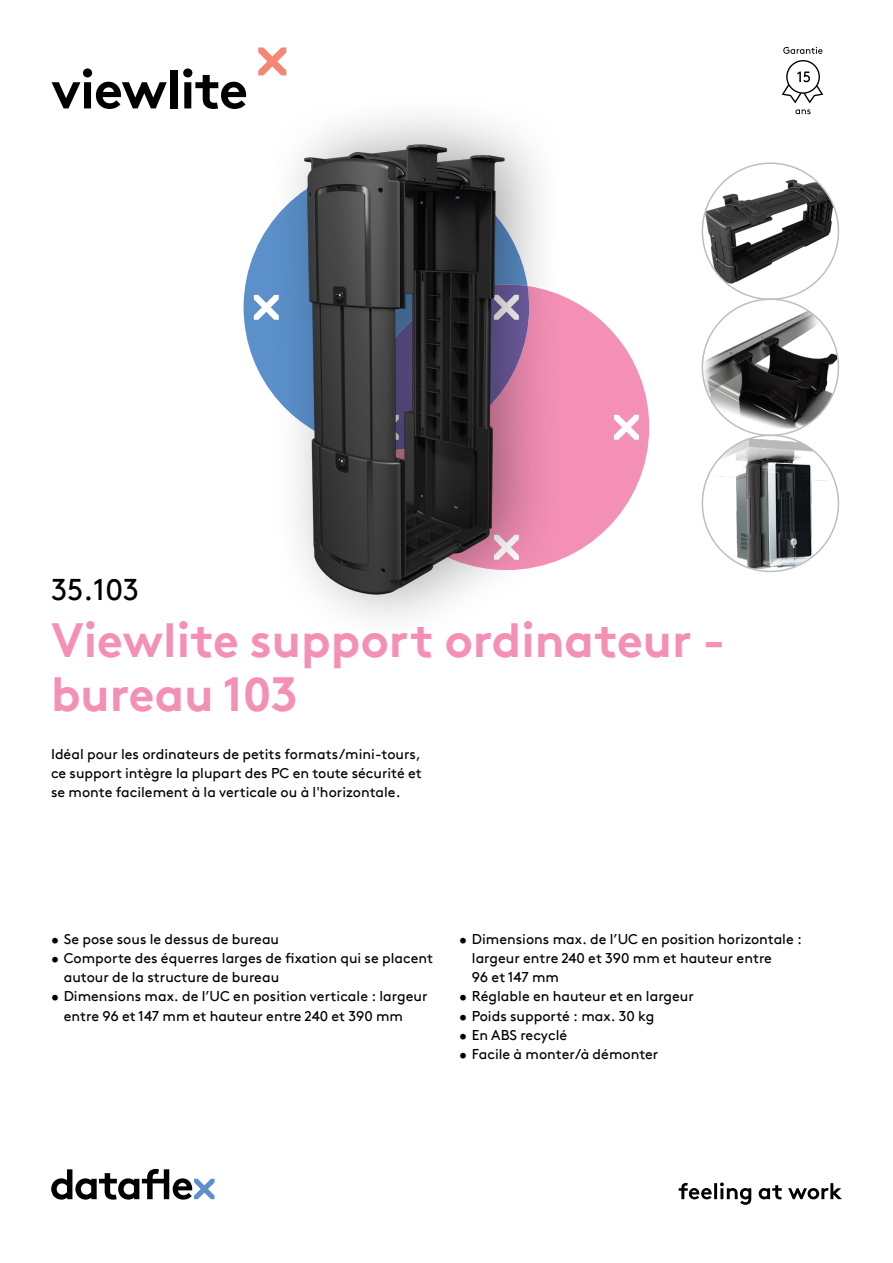
<style>
.page{position:relative;width:893px;height:1263px;background:#fff}
.page>*{position:absolute;margin:0;border:0;box-sizing:border-box;transform-origin:0 0}
.hoofdstuk{font:700 54px "Brown Pro TT";letter-spacing:-.02em;color:#000}
.productnaam{font:700 48px/54px "Brown Pro TT";color:#f490b6}
.productnummer{font:30px "Brown Pro TT";color:#000}
.omschrijving{font:14.25px/19.2px "Brown Pro TT";color:#000}
</style>
<div class="page">
<svg style="left:641px;top:380px;width:8px;height:95px"></svg>
<svg style="left:51px;top:1169px;width:164px;height:30px"></svg>
<svg style="left:679px;top:1182px;width:163px;height:23px"></svg>
<svg style="left:258px;top:47px;width:28px;height:28px"></svg>
<img style="left:702px;top:163px;width:136px;height:136px;border-radius:68px">
<img style="left:702px;top:305px;width:136px;height:124px">
<img style="left:702px;top:435px;width:136px;height:136px;border-radius:68px">
<div style="left:265px;top:87px;width:302px;height:560px;background:#000;opacity:.35"></div>
<img style="left:243px;top:133px;width:398px;height:473px">
<svg style="left:782px;top:60px;width:41px;height:43px"></svg>
<svg style="left:783px;top:47px;width:39px;height:7px"></svg>
<svg style="left:795px;top:109px;width:16px;height:5px"></svg>
<p class="hoofdstuk" style="left:51px;top:46px;width:198px">viewlite</p>
<p class="productnummer" style="left:51px;top:566px;width:89px">35.103</p>
<p class="productnaam" style="left:51px;top:608px;width:676px">Viewlite support ordinateur - bureau 103</p>
<p class="omschrijving" style="left:51px;top:743px;width:372px;text-align:justify">Idéal pour les ordinateurs de petits formats/mini-tours, ce support intègre la plupart des PC en toute sécurité et se monte facilement à la verticale ou à l'horizontale.</p>
<p class="omschrijving" style="left:51px;top:928px;width:230px">• Se pose sous le dessus de bureau</p>
<p class="omschrijving" style="left:64px;top:947px;width:371px;text-indent:-13px">• Comporte des équerres larges de fixation qui se placent autour de la structure de bureau</p>
<p class="omschrijving" style="left:64px;top:986px;width:365px;text-indent:-13px">• Dimensions max. de l’UC en position verticale : largeur entre 96 et 147 mm et hauteur entre 240 et 390 mm</p>
<p class="omschrijving" style="left:472px;top:928px;width:332px;text-indent:-13px">• Dimensions max. de l’UC en position horizontale : largeur entre 240 et 390 mm et hauteur entre<br>96 et 147 mm</p>
<p class="omschrijving" style="left:459px;top:986px;width:236px">• Réglable en hauteur et en largeur</p>
<p class="omschrijving" style="left:459px;top:1005px;width:197px">• Poids supporté : max. 30 kg</p>
<p class="omschrijving" style="left:459px;top:1024px;width:110px">• En ABS recyclé</p>
<p class="omschrijving" style="left:459px;top:1043px;width:201px">• Facile à monter/à démonter</p>
</div>
